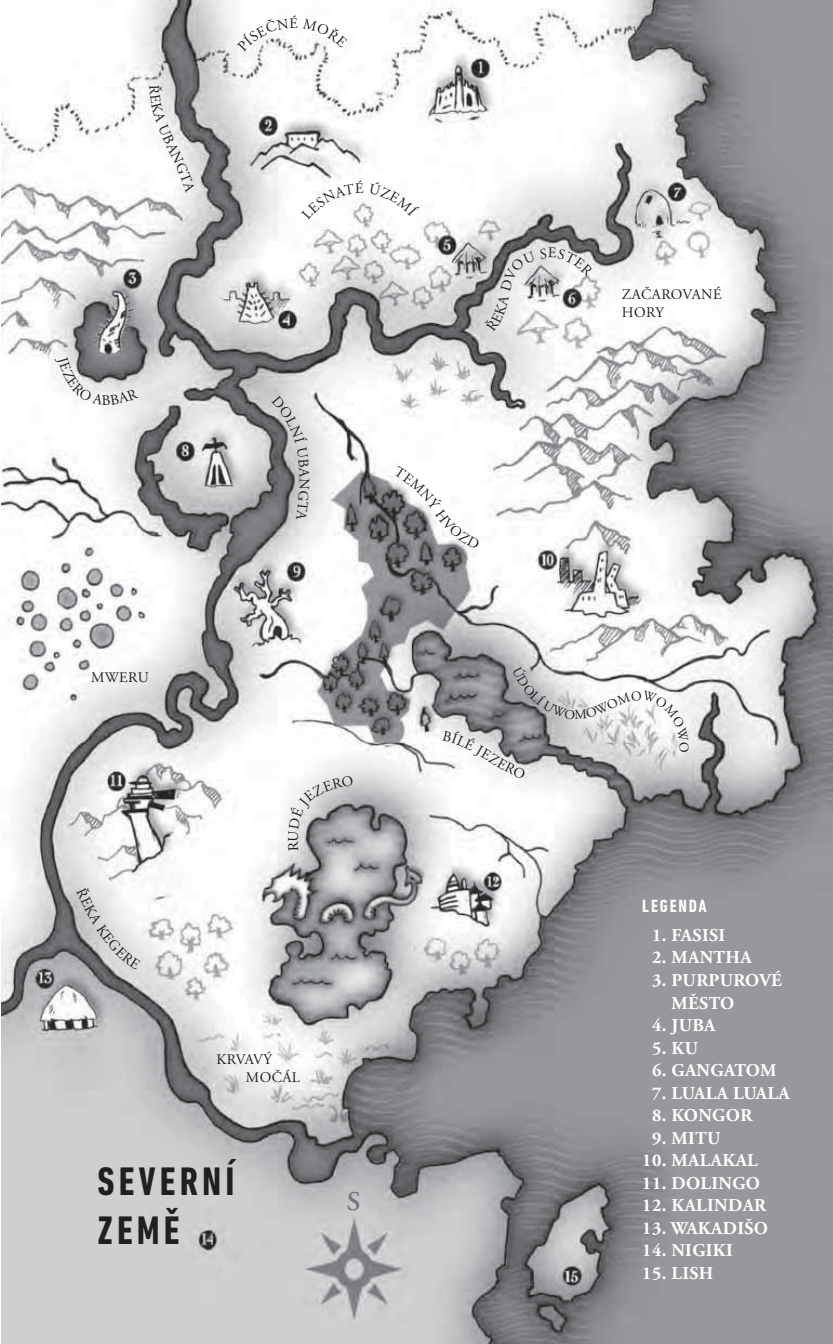
<style>
.page{position:relative;width:833px;height:1344px;background:#fff}
.page>*{position:absolute;margin:0;border:0;box-sizing:border-box;transform-origin:0 0}
.t1{font:700 condensed 40.5px/48.6px "DIN Next LT Pro";letter-spacing:.1em;color:#231f20}
.t2{font:600 27px "Adobe Garamond Pro";color:#77787b}
.t3{font:700 18px/22.5px "Adobe Garamond Pro";letter-spacing:.02em;color:#fff}
.t4{font:700 18px "Adobe Garamond Pro";color:#fff}
.t5{font:700 condensed 18px "DIN Next LT Pro";letter-spacing:.1em;color:#fff}
.t6{font:14.62px/18px "Adobe Garamond Pro";letter-spacing:.03em;color:#231f20}
</style>
<div class="page">
<img style="left:2px;top:0;width:831px;height:1343px">
<svg style="left:237px;top:15px;width:111px;height:36px"></svg>
<svg style="left:301px;top:180px;width:118px;height:40px"></svg>
<svg style="left:150px;top:85px;width:45px;height:108px"></svg>
<svg style="left:55px;top:355px;width:84px;height:50px"></svg>
<svg style="left:484px;top:248px;width:110px;height:83px"></svg>
<svg style="left:271px;top:395px;width:38px;height:125px"></svg>
<svg style="left:394px;top:465px;width:86px;height:84px"></svg>
<svg style="left:442px;top:665px;width:247px;height:113px"></svg>
<svg style="left:288px;top:775px;width:65px;height:75px"></svg>
<svg style="left:76px;top:885px;width:65px;height:84px"></svg>
<p class="t6" style="left:91px;top:669px;width:59px">MWERU</p>
<p class="t6" style="left:246px;top:1051px;width:56px;text-indent:-29px">KRVAVÝ<br>MOČÁL</p>
<h1 class="t1" style="left:98px;top:1156px;width:138px">SEVERNÍ<br>ZEMĚ</h1>
<h2 class="t2" style="left:347px;top:1184px;width:15px">S</h2>
<p class="t6" style="left:622px;top:286px;width:101px">ZAČAROVANÉ<br>HORY</p>
<p class="t5" style="left:642px;top:895px;width:66px">LEGENDA</p>
<p class="t3" style="left:652px;top:923px;width:75px">1. FASISI</p>
<p class="t3" style="left:652px;top:945px;width:101px">2. MANTHA</p>
<p class="t3" style="left:671px;top:968px;width:112px;text-indent:-19px">3. PURPUROVÉ<br>MĚSTO</p>
<p class="t3" style="left:652px;top:1013px;width:65px">4. JUBA</p>
<p class="t3" style="left:652px;top:1035px;width:47px">5. KU</p>
<p class="t3" style="left:652px;top:1058px;width:126px">6. GANGATOM</p>
<p class="t4" style="left:652px;top:1081px;width:139px">7. LUALA LUALA</p>
<p class="t3" style="left:652px;top:1103px;width:102px">8. KONGOR</p>
<p class="t3" style="left:652px;top:1125px;width:70px">9. MITU</p>
<p class="t3" style="left:642px;top:1148px;width:117px">10. MALAKAL</p>
<p class="t3" style="left:642px;top:1170px;width:119px">11. DOLINGO</p>
<p class="t3" style="left:642px;top:1193px;width:125px">12. KALINDAR</p>
<p class="t3" style="left:642px;top:1215px;width:127px">13. WAKADIŠO</p>
<p class="t3" style="left:642px;top:1238px;width:92px">14. NIGIKI</p>
<p class="t3" style="left:642px;top:1260px;width:73px">15. LISH</p>
</div>
